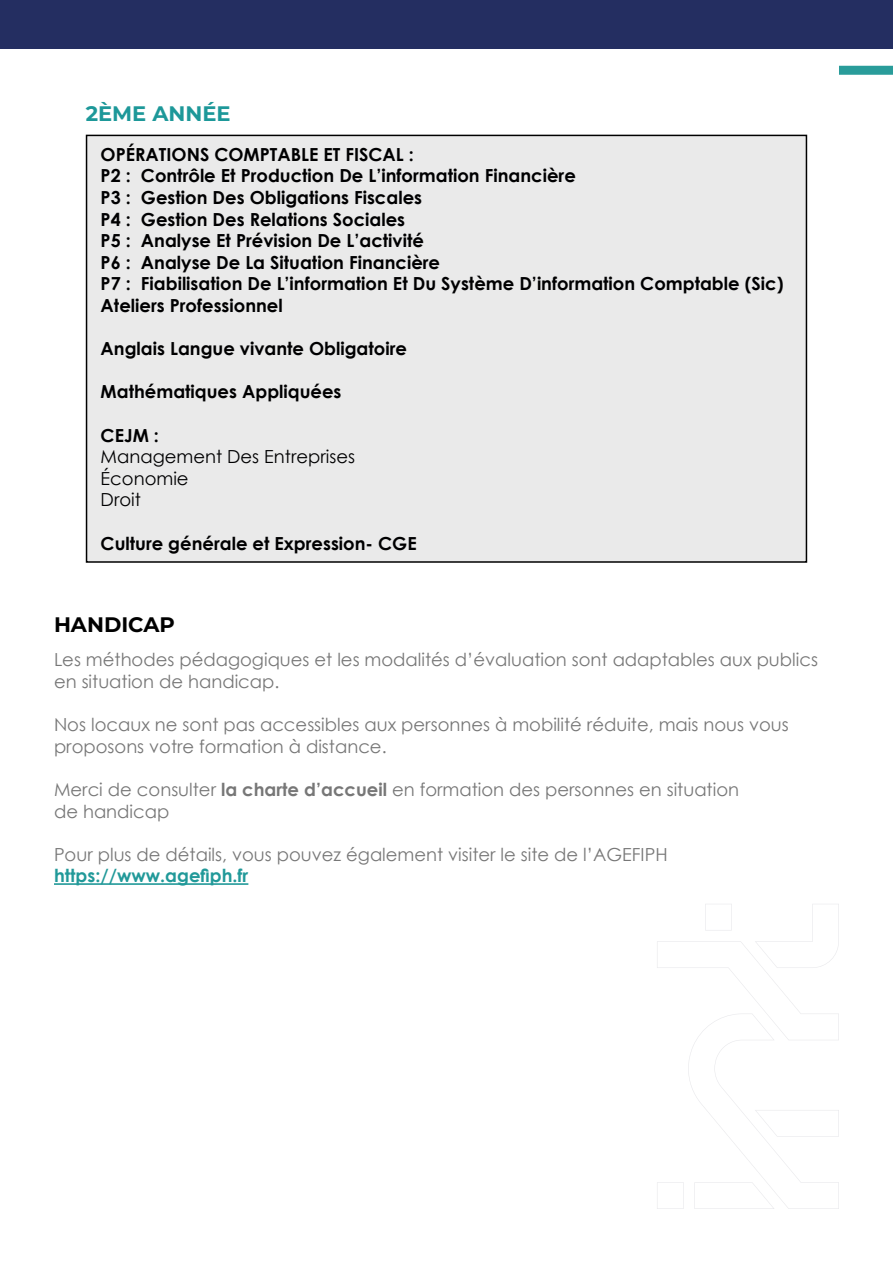
<style>
.page{position:relative;width:893px;height:1263px;background:#fff}
.page>*{position:absolute;margin:0;border:0;box-sizing:border-box;transform-origin:0 0}
.t1{font:700 21px "Montserrat";color:#1d9899}
.t2{font:700 21px "Montserrat";color:#000}
.t3{font:700 18px "Century Gothic";color:#000001}
.t4{font:18px/21.6px "Century Gothic";color:#777}
.t5{font:18px "Century Gothic";color:#000001}
.t6{font:700 18px "Century Gothic";color:#219999}
.s1{font-weight:700}
</style>
<div class="page">
<svg style="left:657px;top:904px;width:182px;height:305px"></svg>
<div style="left:0;top:0;width:893px;height:49px;background:#242e61"></div>
<div style="left:839px;top:66px;width:54px;height:9px;background:#299c9a"></div>
<hr style="left:54px;top:883px;width:194px;height:2px;background:#219999">
<div style="left:86px;top:135px;width:721px;height:428px;background:#eaeaea;border:2px solid #000"></div>
<p class="t1" style="left:86px;top:100px;width:146px">2ÈME ANNÉE</p>
<p class="t3" style="left:101px;top:141px;width:315px">OPÉRATIONS COMPTABLE ET FISCAL :</p>
<p class="t3" style="left:101px;top:162px;width:477px">P2 : Contrôle Et Production De L’information Financière</p>
<p class="t3" style="left:101px;top:184px;width:323px">P3 : Gestion Des Obligations Fiscales</p>
<p class="t3" style="left:101px;top:205px;width:306px">P4 : Gestion Des Relations Sociales</p>
<p class="t3" style="left:101px;top:227px;width:325px">P5 : Analyse Et Prévision De L’activité</p>
<p class="t3" style="left:101px;top:249px;width:341px">P6 : Analyse De La Situation Financière</p>
<p class="t3" style="left:101px;top:270px;width:684px">P7 : Fiabilisation De L’information Et Du Système D’information Comptable (Sic)</p>
<p class="t3" style="left:101px;top:292px;width:184px">Ateliers Professionnel</p>
<p class="t3" style="left:101px;top:335px;width:308px">Anglais Langue vivante Obligatoire</p>
<p class="t3" style="left:101px;top:378px;width:242px">Mathématiques Appliquées</p>
<p class="t3" style="left:101px;top:421px;width:60px">CEJM :</p>
<p class="t5" style="left:101px;top:444px;width:256px">Management Des Entreprises</p>
<p class="t5" style="left:101px;top:466px;width:90px">Économie</p>
<p class="t5" style="left:101px;top:487px;width:42px">Droit</p>
<p class="t3" style="left:101px;top:529px;width:318px">Culture générale et Expression- CGE</p>
<p class="t2" style="left:54px;top:610px;width:122px">HANDICAP</p>
<p class="t4" style="left:54px;top:649px;width:765px">Les méthodes pédagogiques et les modalités d’évaluation sont adaptables aux publics en situation de handicap.</p>
<p class="t4" style="left:54px;top:714px;width:736px">Nos locaux ne sont pas accessibles aux personnes à mobilité réduite, mais nous vous proposons votre formation à distance.</p>
<p class="t4" style="left:54px;top:778px;width:687px">Merci de consulter <span class="s1">la charte d’accueil</span> en formation des personnes en situation</p>
<p class="t4" style="left:54px;top:800px;width:117px">de handicap</p>
<p class="t4" style="left:54px;top:843px;width:615px">Pour plus de détails, vous pouvez également visiter le site de l’AGEFIPH</p>
<p class="t6" style="left:54px;top:862px;width:196px">https://www.agefiph.fr</p>
</div>
